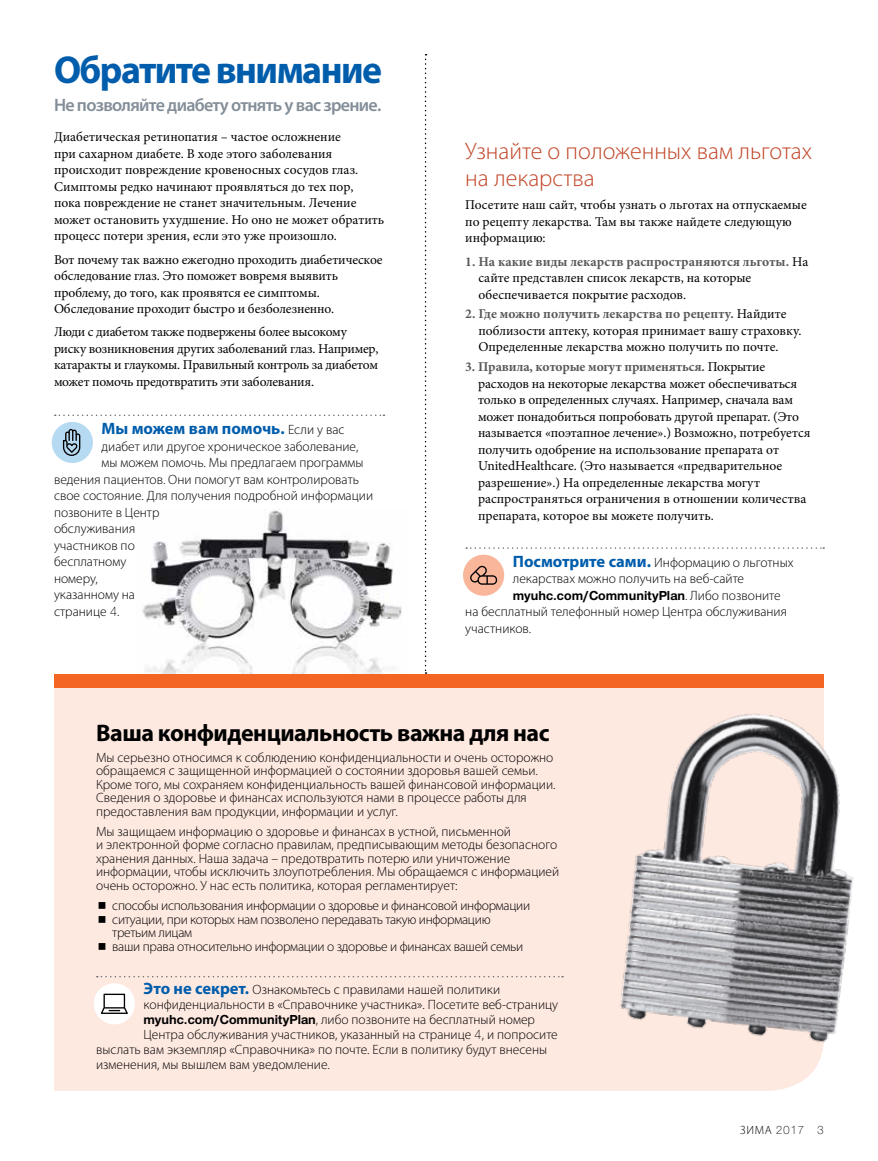
<style>
.page{position:relative;width:878px;height:1161px;background:#fff}
.page>*{position:absolute;margin:0;border:0;box-sizing:border-box;transform-origin:0 0}
.t1{font:700 39px "Myriad Pro";letter-spacing:-.04em;color:#005dac}
.t2{font:300 24px/27px "Myriad Pro";color:#c24628}
.t3{font:700 24px "Myriad Pro";letter-spacing:-.02em;color:#000}
.t4{font:600 18px "Myriad Pro";letter-spacing:-.04em;color:#838e98}
.t5{font:700 16.5px "Myriad Pro";color:#005dac}
.t6{font:13.5px/16.5px "Minion Pro";letter-spacing:-.005em;color:#000}
.t7{font:300 13.5px/13.5px "Myriad Pro";color:#000}
.t8{font:300 13.5px/13.5px "Myriad Pro";letter-spacing:-.02em;color:#000}
.t9{font:700 13.5px "UHC Sans";color:#000}
.t10{font:300 12px "UHC Sans";color:#000}
.s1{font-weight:300;font-size:13.5px;color:#000}
.s2{font-family:"UHC Sans"}
.s3{font-weight:700;color:#58595b}
.s4{font-weight:700;font-size:16.5px;color:#005dac}
.s5{font-family:"Myriad Pro";font-weight:300}
.s6{font-family:"UHC Sans";font-weight:700}
.s7{font-family:"Myriad Pro"}
</style>
<div class="page">
<img style="left:142px;top:509px;width:260px;height:165px">
<div style="left:54px;top:687px;width:517px;height:404px;background:#fee9e1"></div>
<div style="left:54px;top:674px;width:770px;height:13px;background:#f26522"></div>
<svg style="left:425px;top:54px;width:1px;height:620px"></svg>
<img style="left:571px;top:687px;width:283px;height:404px">
<svg style="left:55px;top:415px;width:329px;height:1px"></svg>
<div style="left:52px;top:422px;width:41px;height:41px;background:#b7daf3;border-radius:50%"></div>
<svg style="left:63px;top:429px;width:17px;height:27px"></svg>
<svg style="left:466px;top:547px;width:358px;height:2px"></svg>
<div style="left:463px;top:555px;width:41px;height:41px;background:#fab69a;border-radius:50%"></div>
<svg style="left:470px;top:565px;width:27px;height:20px"></svg>
<svg style="left:97px;top:976px;width:466px;height:1px"></svg>
<div style="left:94px;top:983px;width:41px;height:41px;background:#fff;border-radius:50%"></div>
<svg style="left:101px;top:994px;width:27px;height:20px"></svg>
<svg style="left:99px;top:902px;width:6px;height:7px"></svg>
<svg style="left:99px;top:916px;width:6px;height:7px"></svg>
<svg style="left:99px;top:943px;width:6px;height:7px"></svg>
<h1 class="t1" style="left:54px;top:45px;width:330px">Обратите внимание</h1>
<h3 class="t4" style="left:54px;top:94px;width:329px">Не позволяйте диабету отнять у вас зрение.</h3>
<p class="t6" style="left:54px;top:129px;width:331px">Диабетическая ретинопатия – частое осложнение<br>при сахарном диабете. В ходе этого заболевания происходит повреждение кровеносных сосудов глаз.<br>Симптомы редко начинают проявляться до тех пор,<br>пока повреждение не станет значительным. Лечение может остановить ухудшение. Но оно не может обратить процесс потери зрения, если это уже произошло.</p>
<p class="t6" style="left:54px;top:251px;width:330px">Вот почему так важно ежегодно проходить диабетическое обследование глаз. Это поможет вовремя выявить проблему, до того, как проявятся ее симптомы.<br>Обследование проходит быстро и безболезненно.</p>
<p class="t6" style="left:54px;top:324px;width:326px">Люди с диабетом также подвержены более высокому риску возникновения других заболеваний глаз. Например, катаракты и глаукомы. Правильный контроль за диабетом может помочь предотвратить эти заболевания.</p>
<p class="t5" style="left:102px;top:418px;width:244px">Мы можем вам помочь. <span class="s1">Если у вас</span></p>
<p class="t7" style="left:102px;top:439px;width:258px">диабет или другое хроническое заболевание,</p>
<p class="t7" style="left:102px;top:456px;width:263px">мы можем помочь. Мы предлагаем программы</p>
<p class="t7" style="left:54px;top:472px;width:306px">ведения пациентов. Они помогут вам контролировать</p>
<p class="t7" style="left:54px;top:489px;width:320px">свое состояние. Для получения подробной информации</p>
<p class="t7" style="left:54px;top:505px;width:107px">позвоните в Центр</p>
<p class="t7" style="left:54px;top:522px;width:83px">обслуживания</p>
<p class="t7" style="left:54px;top:538px;width:82px">участников по</p>
<p class="t7" style="left:54px;top:555px;width:74px">бесплатному</p>
<p class="t7" style="left:54px;top:571px;width:45px">номеру,</p>
<p class="t7" style="left:54px;top:588px;width:82px">указанному на</p>
<p class="t7" style="left:54px;top:604px;width:67px">странице <span class="s2">4</span>.</p>
<h2 class="t2" style="left:465px;top:137px;width:348px">Узнайте о положенных вам льготах на лекарства</h2>
<p class="t6" style="left:465px;top:197px;width:343px">Посетите наш сайт, чтобы узнать о льготах на отпускаемые по рецепту лекарства. Там вы также найдете следующую информацию:</p>
<p class="t6" style="left:478px;top:253px;width:331px;text-indent:-13px"><span class="s3">1. На какие виды лекарств распространяются льготы.</span> На сайте представлен список лекарств, на которые обеспечивается покрытие расходов.</p>
<p class="t6" style="left:478px;top:306px;width:325px;text-indent:-13px"><span class="s3">2. Где можно получить лекарства по рецепту.</span> Найдите поблизости аптеку, которая принимает вашу страховку.<br>Определенные лекарства можно получить по почте.</p>
<p class="t6" style="left:478px;top:359px;width:334px;text-indent:-13px"><span class="s3">3. Правила, которые могут применяться.</span> Покрытие расходов на некоторые лекарства может обеспечиваться только в определенных случаях. Например, сначала вам может понадобиться попробовать другой препарат. (Это называется «поэтапное лечение».) Возможно, потребуется получить одобрение на использование препарата от UnitedHealthcare. (Это называется «предварительное разрешение».) На определенные лекарства могут распространяться ограничения в отношении количества препарата, которое вы можете получить.</p>
<p class="t7" style="left:513px;top:554px;width:282px;line-height:16.5px"><span class="s4">Посмотрите сами.</span> Информацию о льготных лекарствах можно получить на веб-сайте</p>
<p class="t9" style="left:513px;top:586px;width:269px">myuhc.com/CommunityPlan<span class="s5">. Либо позвоните</span></p>
<p class="t7" style="left:465px;top:604px;width:323px;line-height:16.5px">на бесплатный телефонный номер Центра обслуживания участников.</p>
<h2 class="t3" style="left:96px;top:718px;width:455px">Ваша конфиденциальность важна для нас</h2>
<p class="t7" style="left:96px;top:750px;width:461px">Мы серьезно относимся к соблюдению конфиденциальности и очень осторожно обращаемся с защищенной информацией о состоянии здоровья вашей семьи.<br>Кроме того, мы сохраняем конфиденциальность вашей финансовой информации.<br>Сведения о здоровье и финансах используются нами в процессе работы для предоставления вам продукции, информации и услуг.</p>
<p class="t7" style="left:96px;top:824px;width:465px">Мы защищаем информацию о здоровье и финансах в устной, письменной<br>и электронной форме согласно правилам, предписывающим методы безопасного хранения данных. Наша задача – предотвратить потерю или уничтожение информации, чтобы исключить злоупотребления. Мы обращаемся с информацией очень осторожно. У нас есть политика, которая регламентирует:</p>
<p class="t8" style="left:112px;top:899px;width:419px">способы использования информации о здоровье и финансовой информации ситуации, при которых нам позволено передавать такую информацию третьим лицам<br>ваши права относительно информации о здоровье и финансах вашей семьи</p>
<p class="t7" style="left:144px;top:983px;width:358px"><span class="s4">Это не секрет.</span> Ознакомьтесь с правилами нашей политики</p>
<p class="t7" style="left:144px;top:998px;width:416px">конфиденциальности в «Справочнике участника». Посетите веб-страницу</p>
<p class="t7" style="left:144px;top:1013px;width:393px"><span class="s6">myuhc.com/CommunityPlan</span>, либо позвоните на бесплатный номер</p>
<p class="t7" style="left:144px;top:1028px;width:415px">Центра обслуживания участников, указанный на странице <span class="s2">4</span>, и попросите</p>
<p class="t7" style="left:96px;top:1043px;width:452px">выслать вам экземпляр «Справочника» по почте. Если в политику будут внесены</p>
<p class="t7" style="left:96px;top:1058px;width:235px">изменения, мы вышлем вам уведомление.</p>
<p class="t10" style="left:740px;top:1122px;width:85px"><span class="s7">ЗИМА</span> 2017 3</p>
</div>
